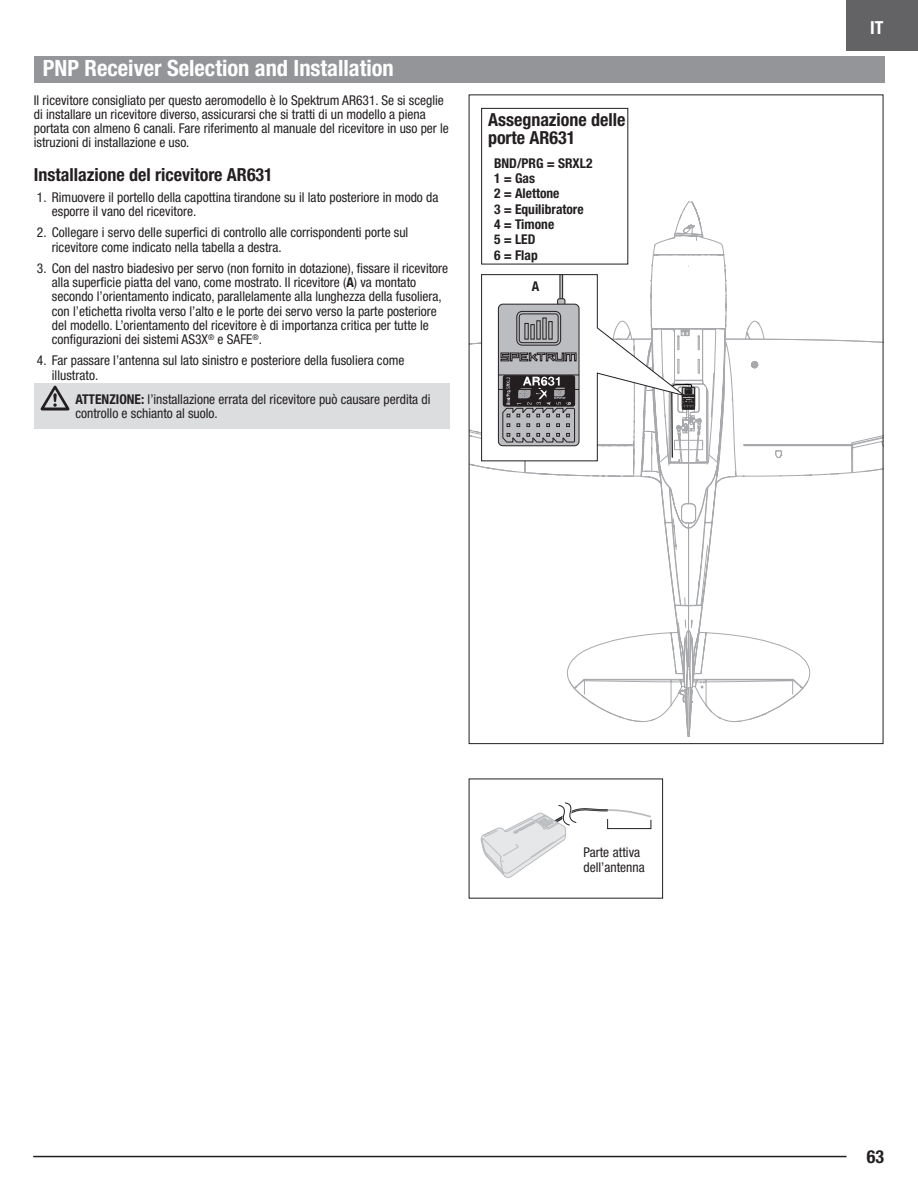
<style>
.page{position:relative;width:918px;height:1188px;background:#fff}
.page>*{position:absolute;margin:0;border:0;box-sizing:border-box;transform-origin:0 0}
.EFL_Main_Header{font:700 condensed 22.5px "Helvetica Neue LT Std";color:#fff}
.EFL_Sub-header{font:700 condensed 18px "Helvetica Neue LT Std";color:#231f20}
.EFL_Body_Copy{font:700 condensed 18px/18px "Helvetica Neue LT Std";color:#231f20}
.t1{font:700 condensed 18px "Helvetica Neue LT Std";color:#fff}
.EFL_Body_Copy-2{font:condensed 13.5px/14.2px "Helvetica Neue LT Std";color:#231f20}
.EFL_Warning_body_cop{font:condensed 13.5px/14.2px "Helvetica Neue LT Std";color:#231f20}
.EFL_Body_Copy-3{font:700 condensed 13.5px "Helvetica Neue LT Std";color:#231f20}
.body{font:condensed 13.5px/15px "Helvetica Neue LT Std";color:#231f20}
.s1{font-weight:700}
</style>
<div class="page">
<hr style="left:33px;top:1156px;width:814px;height:1px;background:#231f20">
<div style="left:886px;top:0;width:32px;height:51px;background:#636366"></div>
<div style="left:34px;top:56px;width:850px;height:27px;background:#939598"></div>
<svg style="left:469px;top:0;width:417px;height:899px"></svg>
<div style="left:584px;top:833px;width:75px;height:33px;background:#fff"></div>
<div style="left:34px;top:383px;width:416px;height:46px;background:#dcdddf"></div>
<svg style="left:41px;top:386px;width:28px;height:25px"></svg>
<div style="left:482px;top:108px;width:146px;height:156px;background:#fff"></div>
<div style="left:481px;top:108px;width:147px;height:156px;border:1px solid #231f20"></div>
<div style="left:580px;top:844px;width:72px;height:36px;background:#fff"></div>
<p class="EFL_Main_Header" style="left:43px;top:55px;width:352px">PNP Receiver Selection and Installation</p>
<p class="EFL_Body_Copy-2" style="left:34px;top:93px;width:417px">Il ricevitore consigliato per questo aeromodello è lo Spektrum AR631. Se si sceglie di installare un ricevitore diverso, assicurarsi che si tratti di un modello a piena portata con almeno 6 canali. Fare riferimento al manuale del ricevitore in uso per le istruzioni di installazione e uso.</p>
<p class="EFL_Sub-header" style="left:34px;top:164px;width:241px">Installazione del ricevitore AR631</p>
<p class="EFL_Body_Copy-2" style="left:52px;top:190px;width:388px;text-indent:-15px">1. Rimuovere il portello della capottina tirandone su il lato posteriore in modo da esporre il vano del ricevitore.</p>
<p class="EFL_Body_Copy-2" style="left:52px;top:225px;width:358px;text-indent:-15px">2. Collegare i servo delle superfici di controllo alle corrispondenti porte sul ricevitore come indicato nella tabella a destra.</p>
<p class="EFL_Body_Copy-2" style="left:52px;top:261px;width:398px;text-indent:-15px">3. Con del nastro biadesivo per servo (non fornito in dotazione), fissare il ricevitore alla superficie piatta del vano, come mostrato. Il ricevitore (<span class="s1">A</span>) va montato secondo l’orientamento indicato, parallelamente alla lunghezza della fusoliera, con l’etichetta rivolta verso l’alto e le porte dei servo verso la parte posteriore del modello. L’orientamento del ricevitore è di importanza critica per tutte le configurazioni dei sistemi AS3X<sup>®</sup> e SAFE<sup>®</sup>.</p>
<p class="EFL_Body_Copy-2" style="left:52px;top:353px;width:354px;text-indent:-15px">4. Far passare l’antenna sul lato sinistro e posteriore della fusoliera come illustrato.</p>
<p class="EFL_Warning_body_cop" style="left:75px;top:392px;width:357px"><span class="s1">ATTENZIONE:</span> l’installazione errata del ricevitore può causare perdita di controllo e schianto al suolo.</p>
<p class="EFL_Body_Copy" style="left:488px;top:110px;width:139px">Assegnazione delle porte AR631</p>
<p class="EFL_Body_Copy-3" style="left:494px;top:155px;width:100px">BND/PRG = SRXL2</p>
<p class="EFL_Body_Copy-3" style="left:494px;top:170px;width:43px">1 = Gas</p>
<p class="EFL_Body_Copy-3" style="left:494px;top:185px;width:67px">2 = Alettone</p>
<p class="EFL_Body_Copy-3" style="left:494px;top:201px;width:91px">3 = Equilibratore</p>
<p class="EFL_Body_Copy-3" style="left:494px;top:216px;width:62px">4 = Timone</p>
<p class="EFL_Body_Copy-3" style="left:494px;top:231px;width:43px">5 = LED</p>
<p class="EFL_Body_Copy-3" style="left:494px;top:247px;width:45px">6 = Flap</p>
<p class="EFL_Body_Copy-3" style="left:532px;top:278px;width:9px">A</p>
<p class="body" style="left:584px;top:845px;width:63px">Parte attiva dell’antenna</p>
<h2 class="t1" style="left:870px;top:17px;width:15px">IT</h2>
<h2 class="EFL_Sub-header" style="left:867px;top:1146px;width:19px">63</h2>
</div>
